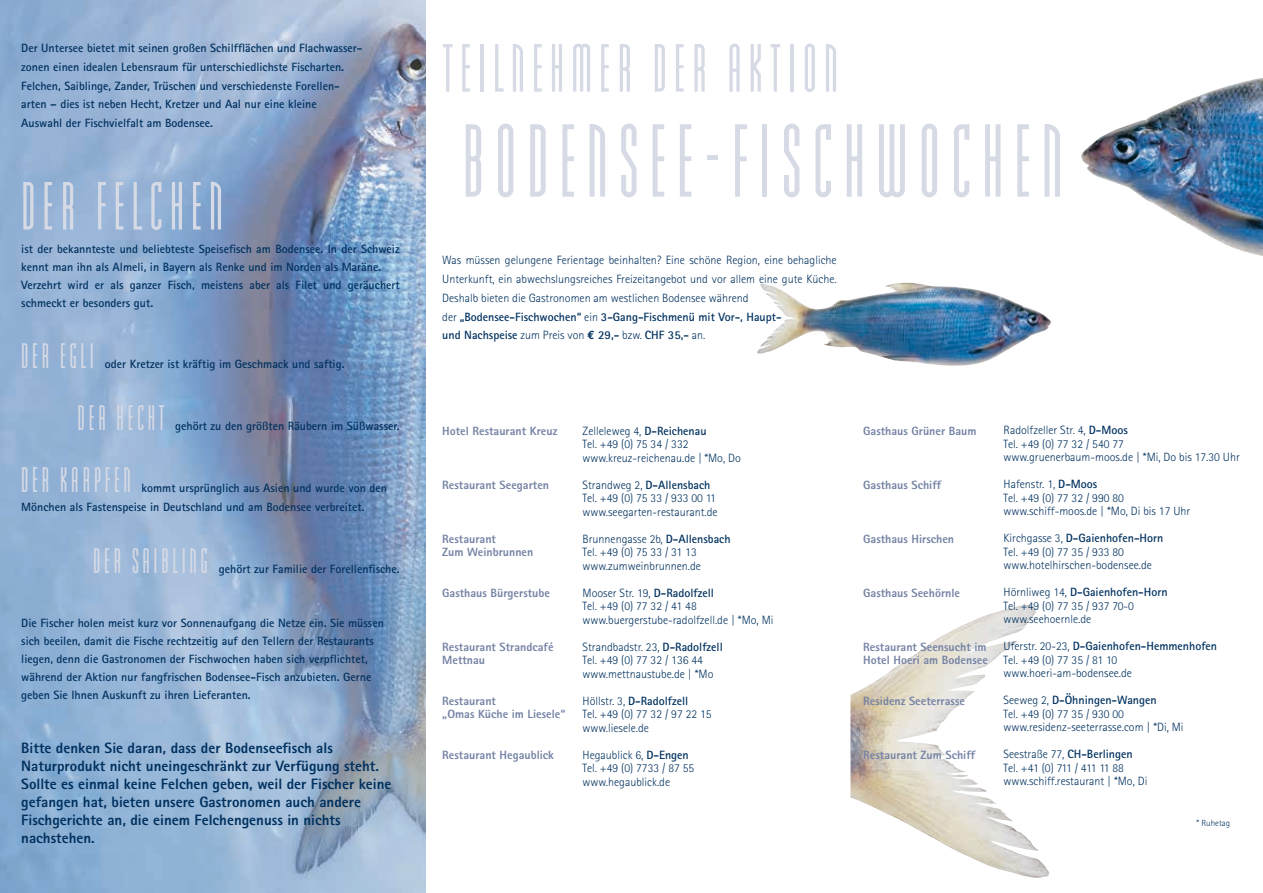
<style>
.page{position:relative;width:1263px;height:893px;background:#fff}
.page>*{position:absolute;margin:0;border:0;box-sizing:border-box;transform-origin:0 0}
.t1{font:105px "Modula Tall";letter-spacing:.1em;color:#d6dae5}
.t2{font:69px "Modula Tall";letter-spacing:.1em;color:#d6dae5}
.t3{font:36px "Modula Tall";letter-spacing:.1em;color:#d6dae5}
.t4{font:800 15px/18px "Rotis Sans Serif";color:#00315f}
.t5{font:300 12px/13.5px "Rotis Sans Serif";color:#00315f}
.t6{font:700 12px/18px "Rotis Sans Serif";color:#00315f}
.t7{font:800 12px/13.5px "Rotis Sans Serif";color:#7482a4}
.t8{font:300 9px "Rotis Sans Serif";color:#00315f}
.s1{font-weight:700}
.s2{font-family:"Euro Mono";font-weight:700}
</style>
<div class="page">
<img style="left:760px;top:283px;width:145px;height:49px">
<img style="left:0;top:0;width:425px;height:893px">
<img style="left:850px;top:606px;width:199px;height:272px">
<img style="left:1081px;top:78px;width:182px;height:178px">
<p class="t6" style="left:21px;top:38px;width:343px;line-height:18.8px">Der Untersee bietet mit seinen großen Schilfflächen und Flachwasser&shy;zonen einen idealen Lebensraum für unterschiedlichste Fischarten.<br>Felchen, Saiblinge, Zander, Trüschen und verschiedenste Forellen&shy;arten – dies ist neben Hecht, Kretzer und Aal nur eine kleine<br>Auswahl der Fischvielfalt am Bodensee.</p>
<h2 class="t2" style="left:21px;top:173px;width:203px">DER FELCHEN</h2>
<p class="t6" style="left:21px;top:240px;width:380px">ist der bekannteste und beliebteste Speisefisch am Bodensee. In der Schweiz kennt man ihn als Almeli, in Bayern als Renke und im Norden als Maräne.<br>Verzehrt wird er als ganzer Fisch, meistens aber als Filet und geräuchert schmeckt er besonders gut.</p>
<h3 class="t3" style="left:21px;top:339px;width:74px">DER EGLI</h3>
<p class="t6" style="left:105px;top:355px;width:241px">oder Kretzer ist kräftig im Geschmack und saftig.</p>
<h3 class="t3" style="left:78px;top:401px;width:88px">DER HECHT</h3>
<p class="t6" style="left:175px;top:417px;width:226px">gehört zu den größten Räubern im Süßwasser.</p>
<h3 class="t3" style="left:21px;top:463px;width:111px">DER KARPFEN</h3>
<p class="t6" style="left:21px;top:478px;width:367px;line-height:18.8px;text-indent:120px">kommt ursprünglich aus Asien und wurde von den<br>Mönchen als Fastenspeise in Deutschland und am Bodensee verbreitet.</p>
<h3 class="t3" style="left:93px;top:543px;width:117px">DER SAIBLING</h3>
<p class="t6" style="left:219px;top:560px;width:182px">gehört zur Familie der Forellenfische.</p>
<p class="t6" style="left:21px;top:614px;width:364px">Die Fischer holen meist kurz vor Sonnenaufgang die Netze ein. Sie müssen sich beeilen, damit die Fische rechtzeitig auf den Tellern der Restaurants liegen, denn die Gastronomen der Fischwochen haben sich verpflichtet, während der Aktion nur fangfrischen Bodensee-Fisch anzubieten. Gerne geben Sie Ihnen Auskunft zu ihren Lieferanten.</p>
<p class="t4" style="left:21px;top:739px;width:372px">Bitte denken Sie daran, dass der Bodenseefisch als Naturprodukt nicht uneingeschränkt zur Verfügung steht.<br>Sollte es einmal keine Felchen geben, weil der Fischer keine gefangen hat, bieten unsere Gastronomen auch andere Fischgerichte an, die einem Felchengenuss in nichts nachstehen.</p>
<h2 class="t2" style="left:442px;top:35px;width:397px">TEILNEHMER DER AKTION</h2>
<h1 class="t1" style="left:463px;top:111px;width:602px">BODENSEE-FISCHWOCHEN</h1>
<p class="t5" style="left:442px;top:251px;width:396px;line-height:18.8px">Was müssen gelungene Ferientage beinhalten? Eine schöne Region, eine behagliche Unterkunft, ein abwechslungsreiches Freizeitangebot und vor allem eine gute Küche.<br>Deshalb bieten die Gastronomen am westlichen Bodensee während<br>der <span class="s1">„Bodensee-Fischwochen“</span> ein <span class="s1">3-Gang-Fischmenü mit Vor-, Haupt-<br>und Nachspeise</span> zum Preis von <span class="s2">€</span> <span class="s1">29,-</span> bzw. <span class="s1">CHF 35,-</span> an.</p>
<p class="t7" style="left:442px;top:424px;width:117px">Hotel Restaurant Kreuz</p>
<p class="t7" style="left:442px;top:478px;width:108px">Restaurant Seegarten</p>
<p class="t7" style="left:442px;top:532px;width:93px">Restaurant<br>Zum Weinbrunnen</p>
<p class="t7" style="left:442px;top:586px;width:109px">Gasthaus Bürgerstube</p>
<p class="t7" style="left:442px;top:640px;width:113px">Restaurant Strandcafé<br>Mettnau</p>
<p class="t7" style="left:442px;top:694px;width:125px">Restaurant<br>„Omas Küche im Liesele“</p>
<p class="t7" style="left:442px;top:748px;width:113px">Restaurant Hegaublick</p>
<p class="t5" style="left:583px;top:424px;width:160px">Zelleleweg 4, <span class="s1">D-Reichenau<br></span>Tel. +49 (0) 75 34 / 332 www.kreuz-reichenau.de | *Mo, Do</p>
<p class="t5" style="left:583px;top:478px;width:137px">Strandweg 2, <span class="s1">D-Allensbach<br></span>Tel. +49 (0) 75 33 / 933 00 11 www.seegarten-restaurant.de</p>
<p class="t5" style="left:583px;top:532px;width:149px">Brunnengasse 2b, <span class="s1">D-Allensbach<br></span>Tel. +49 (0) 75 33 / 31 13 www.zumweinbrunnen.de</p>
<p class="t5" style="left:583px;top:586px;width:192px">Mooser Str. 19, <span class="s1">D-Radolfzell<br></span>Tel. +49 (0) 77 32 / 41 48 www.buergerstube-radolfzell.de | *Mo, Mi</p>
<p class="t5" style="left:583px;top:640px;width:142px">Strandbadstr. 23, <span class="s1">D-Radolfzell<br></span>Tel. +49 (0) 77 32 / 136 44 www.mettnaustube.de | *Mo</p>
<p class="t5" style="left:583px;top:694px;width:131px">Höllstr. 3, <span class="s1">D-Radolfzell<br></span>Tel. +49 (0) 77 32 / 97 22 15 www.liesele.de</p>
<p class="t5" style="left:583px;top:748px;width:113px">Hegaublick 6, <span class="s1">D-Engen<br></span>Tel. +49 (0) 7733 / 87 55 www.hegaublick.de</p>
<p class="t7" style="left:863px;top:424px;width:115px">Gasthaus Grüner Baum</p>
<p class="t7" style="left:863px;top:478px;width:79px">Gasthaus Schiff</p>
<p class="t7" style="left:863px;top:532px;width:92px">Gasthaus Hirschen</p>
<p class="t7" style="left:863px;top:586px;width:98px">Gasthaus Seehörnle</p>
<p class="t7" style="left:863px;top:640px;width:126px">Restaurant Seensucht im<br>Hotel Hoeri am Bodensee</p>
<p class="t7" style="left:863px;top:694px;width:103px">Residenz Seeterrasse</p>
<p class="t7" style="left:863px;top:748px;width:113px">Restaurant Zum Schiff</p>
<p class="t5" style="left:1003px;top:424px;width:238px">Radolfzeller Str. 4, <span class="s1">D-Moos<br></span>Tel. +49 (0) 77 32 / 540 77 www.gruenerbaum-moos.de | *Mi, Do bis 17.30 Uhr</p>
<p class="t5" style="left:1003px;top:478px;width:188px">Hafenstr. 1, <span class="s1">D-Moos<br></span>Tel. +49 (0) 77 32 / 990 80 www.schiff-moos.de | *Mo, Di bis 17 Uhr</p>
<p class="t5" style="left:1003px;top:532px;width:161px">Kirchgasse 3, <span class="s1">D-Gaienhofen-Horn<br></span>Tel. +49 (0) 77 35 / 933 80 www.hotelhirschen-bodensee.de</p>
<p class="t5" style="left:1003px;top:586px;width:166px">Hörnliweg 14, <span class="s1">D-Gaienhofen-Horn<br></span>Tel. +49 (0) 77 35 / 937 70-0 www.seehoernle.de</p>
<p class="t5" style="left:1003px;top:640px;width:215px">Uferstr. 20-23, <span class="s1">D-Gaienhofen-Hemmenhofen<br></span>Tel. +49 (0) 77 35 / 81 10 www.hoeri-am-bodensee.de</p>
<p class="t5" style="left:1003px;top:694px;width:181px">Seeweg 2, <span class="s1">D-Öhningen-Wangen<br></span>Tel. +49 (0) 77 35 / 930 00 www.residenz-seeterrasse.com | *Di, Mi</p>
<p class="t5" style="left:1003px;top:748px;width:145px">Seestraße 77, <span class="s1">CH-Berlingen<br></span>Tel. +41 (0) 711 / 411 11 88 www.schiff.restaurant | *Mo, Di</p>
<p class="t8" style="left:1196px;top:818px;width:35px">* Ruhetag</p>
</div>
